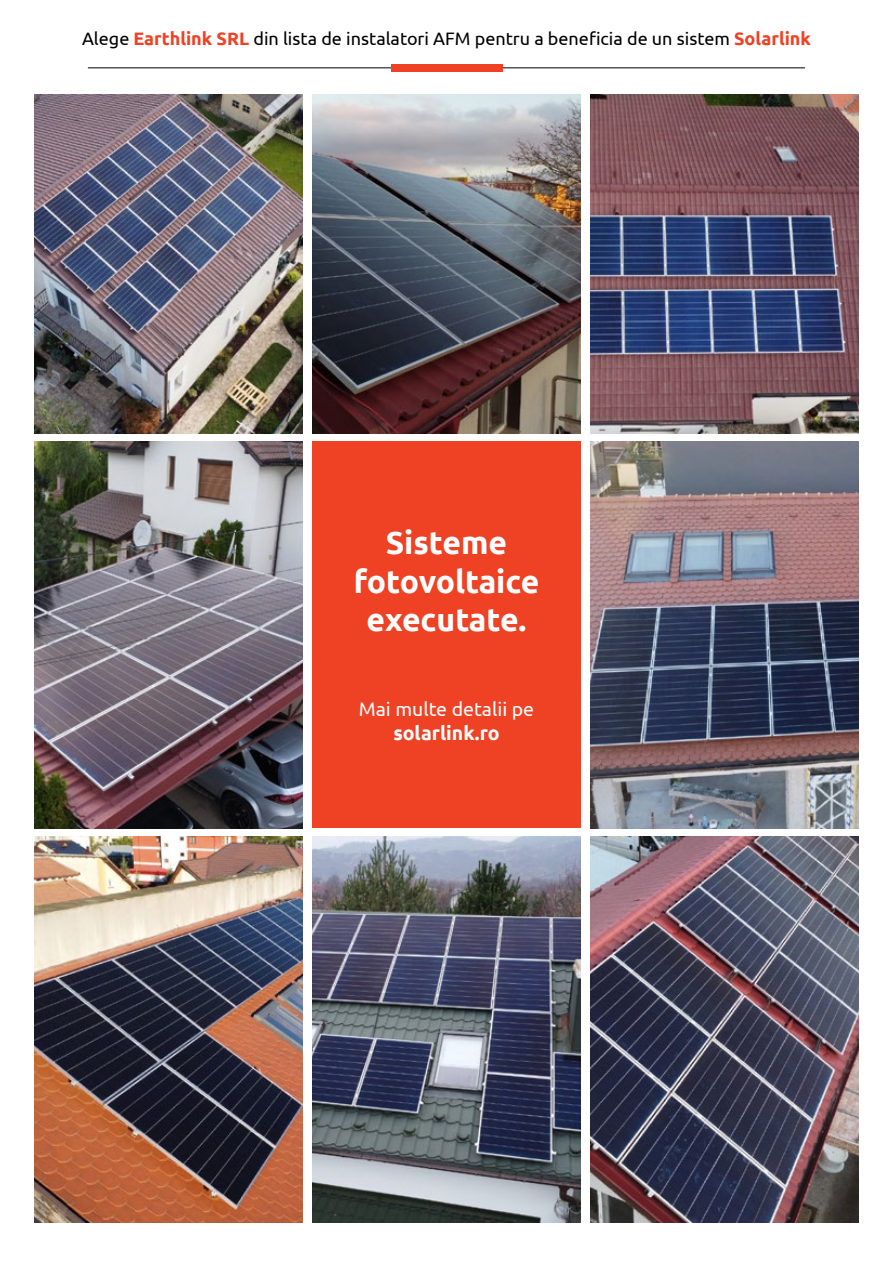
<style>
.page{position:relative;width:893px;height:1263px;background:#fff}
.page>*{position:absolute;margin:0;border:0;box-sizing:border-box;transform-origin:0 0}
.t1{font:700 31.8px/38.2px "Ubuntu";color:#fff;text-align:center}
.t2{font:19.5px "Ubuntu";color:#fff}
.t3{font:700 19.5px "Ubuntu";color:#fff}
.t4{font:18px "Ubuntu";color:#000}
.s1{font-weight:700;color:#ef4123}
</style>
<div class="page">
<hr style="left:88px;top:68px;width:717px;height:1px;background:#000">
<div style="left:391px;top:64px;width:111px;height:7px;background:#ef4123"></div>
<img style="left:34px;top:94px;width:268px;height:339px">
<img style="left:312px;top:94px;width:269px;height:339px">
<img style="left:590px;top:94px;width:269px;height:339px">
<img style="left:34px;top:441px;width:268px;height:387px">
<img style="left:34px;top:836px;width:268px;height:387px">
<img style="left:312px;top:836px;width:269px;height:387px">
<img style="left:590px;top:441px;width:269px;height:387px">
<div style="left:312px;top:441px;width:269px;height:387px;background:#ef4123"></div>
<img style="left:590px;top:836px;width:269px;height:387px">
<p class="t4" style="left:82px;top:28px;width:730px">Alege <span class="s1">Earthlink SRL</span> din lista de instalatori AFM pentru a beneficia de un sistem <span class="s1">Solarlink</span></p>
<h1 class="t1" style="left:354px;top:523px;width:187px">Sisteme fotovoltaice executate.</h1>
<p class="t2" style="left:359px;top:698px;width:177px">Mai multe detalii pe</p>
<p class="t3" style="left:393px;top:721px;width:108px">solarlink.ro</p>
</div>
